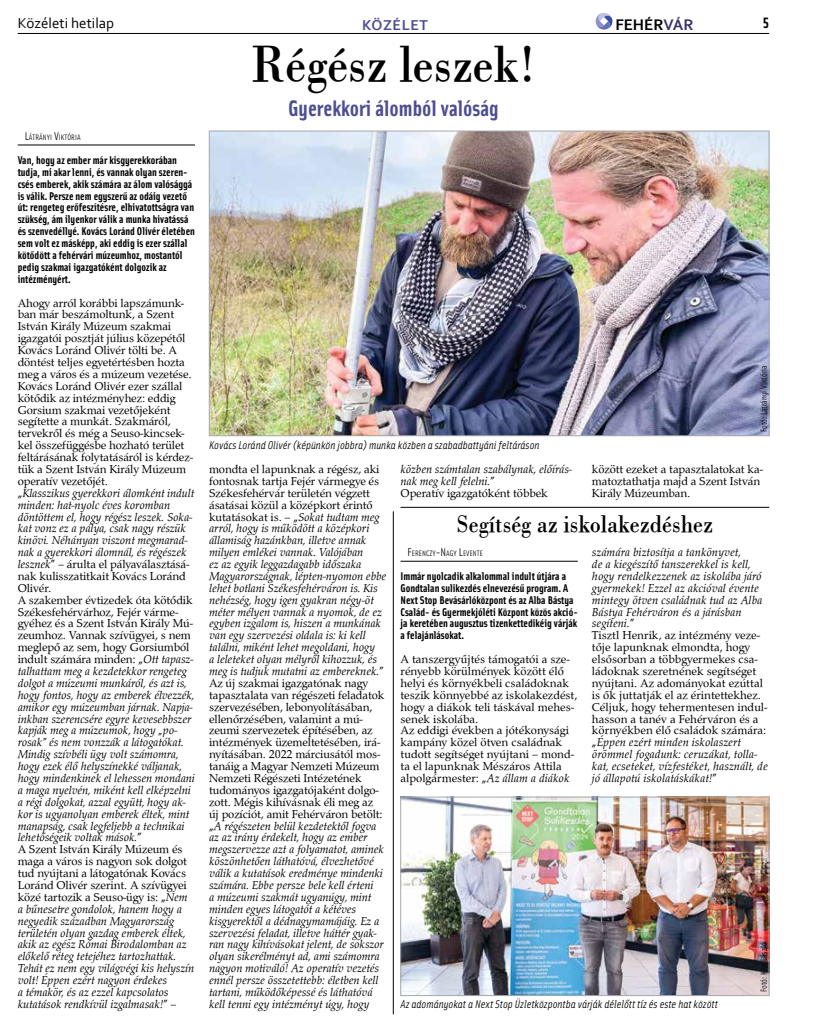
<style>
.page{position:relative;width:833px;height:1025px;background:#fff}
.page>*{position:absolute;margin:0;border:0;box-sizing:border-box;transform-origin:0 0}
.t1{font:52.5px "Bodoni PFL";color:#000;scale:.9 1}
.t2{font:25px "Bodoni PFL";color:#000;scale:.9 1}
.t3{font:700 22.5px "Solex";color:#4e4f91}
.t4{font:700 16.12px "Corbel";color:#000}
.t5{font:15px "Corbel";color:#000}
.t6{font:700 15px "Corbel";letter-spacing:.04em;color:#4e4f91}
.t7{font:700 15px "Solex";color:#000}
.t8{font:italic 11.88px/11.9px "Palladius";letter-spacing:-.01em;color:#000}
.t9{font:11.88px/11.9px "Palladius";color:#000}
.t10{font:700 11.25px/11.9px "Solex";color:#000}
.t11{font:italic 11.25px "Solex";color:#000}
.t12{font:8.75px "Solex";color:#000}
.t13{font:7.88px "Solex";color:#000}
.s1{color:#3c316c}
.s2{font-size:11.25px}
.s3{font-style:normal}
.s4{font-style:italic}
</style>
<div class="page">
<hr style="left:18px;top:33px;width:751px;height:1px;background:#000">
<svg style="left:595px;top:13px;width:17px;height:17px"></svg>
<hr style="left:18px;top:145px;width:177px;height:1px;background:#000">
<img style="left:211px;top:133px;width:556px;height:300px">
<div style="left:209px;top:131px;width:560px;height:304px;border:1px solid #a7a9ac"></div>
<hr style="left:400px;top:560px;width:178px;height:1px;background:#000">
<img style="left:402px;top:798px;width:365px;height:195px">
<div style="left:400px;top:796px;width:369px;height:199px;border:1px solid #a7a9ac"></div>
<hr style="left:400px;top:507px;width:369px;height:1px;background:#000">
<hr style="left:393px;top:511px;width:1px;height:502px;background:#000">
<p class="t5" style="left:18px;top:13px;width:98px">Közéleti hetilap</p>
<p class="t6" style="left:362px;top:15px;width:67px">Közélet</p>
<h3 class="t4" style="left:615px;top:14px;width:80px">FEHÉR<span class="s1">VÁR</span></h3>
<p class="t7" style="left:762px;top:13px;width:8px">5</p>
<h1 class="t1" style="left:252px;top:27px;width:317px">Régész leszek!</h1>
<h3 class="t3" style="left:288px;top:94px;width:212px">Gyerekkori álomból valóság</h3>
<p class="t13" style="left:25px;top:132px;width:57px"><span class="s2">L</span>ÁTRÁNYI <span class="s2">V</span>IKTÓRIA</p>
<p class="t10" style="left:18px;top:153px;width:179px">Van, hogy az ember már kisgyerekkorában tudja, mi akar lenni, és vannak olyan szeren&shy;csés emberek, akik számára az álom valósággá is válik. Persze nem egyszerű az odáig vezető út: rengeteg erőfeszítésre, elhivatottságra van szükség, ám ilyenkor válik a munka hivatássá és szenvedéllyé. Kovács Loránd Olivér életében sem volt ez másképp, aki eddig is ezer szállal kötődött a fehérvári múzeumhoz, mostantól pedig szakmai igazgatóként dolgozik az intézményért.</p>
<p class="t8" style="left:18px;top:296px;width:179px"><span class="s3">Ahogy arról korábbi lapszámunk&shy;ban már beszámoltunk, a Szent István Király Múzeum szakmai igazgatói posztját július közepétől Kovács Loránd Olivér tölti be. A döntést teljes egyetértésben hozta meg a város és a múzeum vezetése.<br>Kovács Loránd Olivér ezer szállal kötődik az intézményhez: eddig Gorsium szakmai vezetőjeként segítette a munkát. Szakmáról, tervekről és még a Seuso-kincsek&shy;kel összefüggésbe hozható terület feltárásának folytatásáról is kérdez&shy;tük a Szent István Király Múzeum operatív vezetőjét.<br>„</span>Klasszikus gyerekkori álomként indult minden: hat-nyolc éves koromban döntöttem el, hogy régész leszek. Soka&shy;kat vonz ez a pálya, csak nagy részük kinövi. Néhányan viszont megmarad&shy;nak a gyerekkori álomnál, és régészek lesznek<span class="s3">” – árulta el pályaválasztásá&shy;nak kulisszatitkait Kovács Loránd Olivér.<br>A szakember évtizedek óta kötődik Székesfehérvárhoz, Fejér várme&shy;gyéhez és a Szent István Király Mú&shy;zeumhoz. Vannak szívügyei, s nem meglepő az sem, hogy Gorsiumból indult számára minden: „</span>Ott tapasz&shy;talhattam meg a kezdetekkor rengeteg dolgot a múzeumi munkáról, és azt is, hogy fontos, hogy az emberek élvezzék, amikor egy múzeumban járnak. Napja&shy;inkban szerencsére egyre kevesebbszer kapják meg a múzeumok, hogy „po&shy;rosak” és nem vonzzák a látogatókat.<br>Mindig szívbéli ügy volt számomra, hogy ezek élő helyszínekké váljanak, hogy mindenkinek el lehessen mondani a maga nyelvén, miként kell elképzelni a régi dolgokat, azzal együtt, hogy ak&shy;kor is ugyanolyan emberek éltek, mint manapság, csak legfeljebb a technikai lehetőségeik voltak mások.<span class="s3">”<br>A Szent István Király Múzeum és maga a város is nagyon sok dolgot tud nyújtani a látogatónak Kovács Loránd Olivér szerint. A szívügyei közé tartozik a Seuso-ügy is: „</span>Nem a bűnesetre gondolok, hanem hogy a negyedik században Magyarország területén olyan gazdag emberek éltek, akik az egész Római Birodalomban az előkelő réteg tetejéhez tartozhattak.<br>Tehát ez nem egy világvégi kis helyszín volt! Éppen ezért nagyon érdekes<br>a témakör, és az ezzel kapcsolatos kutatások rendkívül izgalmasak!<span class="s3">” –</span></p>
<p class="t11" style="left:209px;top:438px;width:332px">Kovács Loránd Olivér (képünkön jobbra) munka közben a szabadbattyáni feltáráson</p>
<p class="t12" style="left:758px;top:432px;width:68px;rotate:-90deg">Fotó: Látrányi Viktória</p>
<p class="t8" style="left:209px;top:463px;width:179px"><span class="s3">mondta el lapunknak a régész, aki fontosnak tartja Fejér vármegye és Székesfehérvár területén végzett ásatásai közül a középkort érintő kutatásokat is. – „</span>Sokat tudtam meg arról, hogy is működött a középkori államiság hazánkban, illetve annak milyen emlékei vannak. Valójában<br>ez az egyik leggazdagabb időszaka Magyarországnak, lépten-nyomon ebbe lehet botlani Székesfehérváron is. Kis nehézség, hogy igen gyakran négy-öt méter mélyen vannak a nyomok, de ez egyben izgalom is, hiszen a munkának van egy szervezési oldala is: ki kell találni, miként lehet megoldani, hogy<br>a leleteket olyan mélyről kihozzuk, és meg is tudjuk mutatni az embereknek.<span class="s3">” Az új szakmai igazgatónak nagy tapasztalata van régészeti feladatok szervezésében, lebonyolításában, ellenőrzésében, valamint a mú&shy;zeumi szervezetek építésében, az intézmények üzemeltetésében, irá&shy;nyításában. 2022 márciusától mos&shy;tanáig a Magyar Nemzeti Múzeum Nemzeti Régészeti Intézetének tudományos igazgatójaként dolgo&shy;zott. Mégis kihívásnak éli meg az<br>új pozíciót, amit Fehérváron betölt: „</span>A régészeten belül kezdetektől fogva az az irány érdekelt, hogy az ember megszervezze azt a folyamatot, aminek köszönhetően láthatóvá, élvezhetővé válik a kutatások eredménye mindenki számára. Ebbe persze bele kell érteni<br>a múzeumi szakmát ugyanúgy, mint minden egyes látogatót a kétéves kisgyerektől a dédnagymamájáig. Ez a szervezési feladat, illetve háttér gyak&shy;ran nagy kihívásokat jelent, de sokszor olyan sikerélményt ad, ami számomra nagyon motiváló! Az operatív vezetés ennél persze összetettebb: életben kell tartani, működőképessé és láthatóvá kell tenni egy intézményt úgy, hogy</p>
<p class="t8" style="left:400px;top:463px;width:173px">közben számtalan szabálynak, előírás&shy;nak meg kell felelni.<span class="s3">”<br>Operatív igazgatóként többek</span></p>
<p class="t9" style="left:592px;top:463px;width:173px">között ezeket a tapasztalatokat ka&shy;matoztathatja majd a Szent István<br>Király Múzeumban.</p>
<h2 class="t2" style="left:456px;top:506px;width:287px">Segítség az iskolakezdéshez</h2>
<p class="t13" style="left:407px;top:548px;width:77px"><span class="s2">F</span>ERENCZY<span class="s2">-N</span> AGY <span class="s2">L</span>EVENTE</p>
<p class="t10" style="left:400px;top:569px;width:179px">Immár nyolcadik alkalommal indult útjára a Gondtalan sulikezdés elnevezésű program. A Next Stop Bevásárlóközpont és az Alba Bástya Család- és Gyermekjóléti Központ közös akció&shy;ja keretében augusztus tizenkettedikéig várják a felajánlásokat.</p>
<p class="t9" style="left:400px;top:653px;width:178px">A tanszergyűjtés támogatói a sze&shy;rényebb körülmények között élő helyi és környékbeli családoknak teszik könnyebbé az iskolakezdést, hogy a diákok teli táskával mehes&shy;senek iskolába.<br>Az eddigi években a jótékonysági kampány közel ötven családnak tudott segítséget nyújtani – mond&shy;ta el lapunknak Mészáros Attila alpolgármester: „<span class="s4">Az állam a diákok</span></p>
<p class="t8" style="left:592px;top:546px;width:177px">számára biztosítja a tankönyvet,<br>de a kiegészítő tanszerekkel is kell, hogy rendelkezzenek az iskolába járó gyermekek! Ezzel az akcióval évente mintegy ötven családnak tud az Alba Bástya Fehérváron és a járásban segíteni.<span class="s3">”<br>Tisztl Henrik, az intézmény veze&shy;tője lapunknak elmondta, hogy elsősorban a többgyermekes csa&shy;ládoknak szeretnének segítséget nyújtani. Az adományokat ezúttal is ők juttatják el az érintettekhez.<br>Céljuk, hogy tehermentesen indul&shy;hasson a tanév a Fehérváron és a környékben élő családok számára: „</span>Éppen ezért minden iskolaszert örömmel fogadunk: ceruzákat, tolla&shy;kat, ecseteket, vízfestéket, használt, de jó állapotú iskolatáskákat!<span class="s3">”</span></p>
<p class="t12" style="left:758px;top:991px;width:51px;rotate:-90deg">Fotó: Kiss László</p>
<p class="t11" style="left:400px;top:996px;width:319px">Az adományokat a Next Stop Üzletközpontba várják délelőtt tíz és este hat között</p>
</div>
